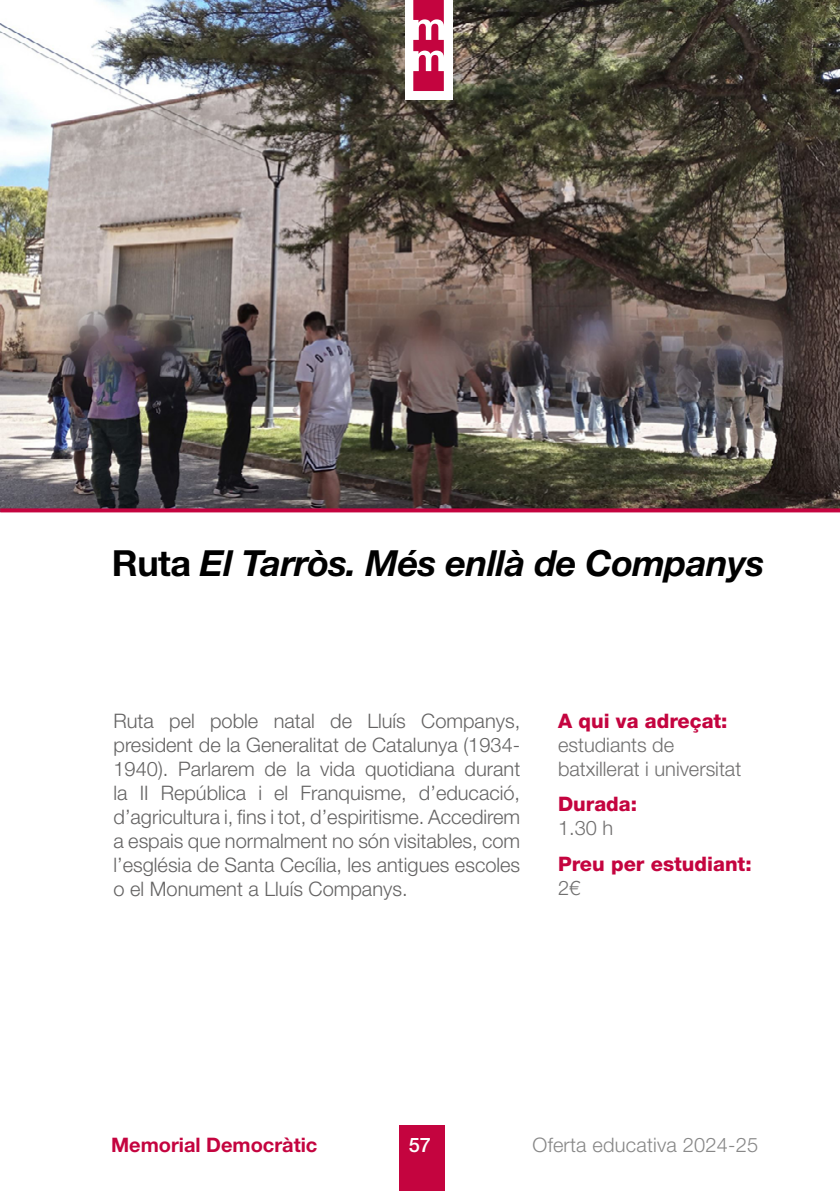
<style>
.page{position:relative;width:840px;height:1191px;background:#fff}
.page>*{position:absolute;margin:0;border:0;box-sizing:border-box;transform-origin:0 0}
.t1{font:italic 700 36px "Helvetica Neue LT Std";letter-spacing:-.015em;color:#000}
.t2{font:300 20px/24px "Helvetica Neue LT Std";color:#646363;text-align:justify}
.t3{font:300 20px/24px "Helvetica Neue LT Std";color:#706f6f}
.t4{font:800 20px "Helvetica Neue LT Std";color:#c4043f}
.t5{font:300 20px "Helvetica Neue LT Std";letter-spacing:.01em;color:#878787}
.t6{font:700 20px "Helvetica Neue LT Std";color:#c4043f}
.t7{font:500 20px "Helvetica Neue LT Std";color:#fff}
.s1{font-style:normal}
</style>
<div class="page">
<div style="left:399px;top:1125px;width:45px;height:66px;background:#c4043f"></div>
<img style="left:0;top:0;width:839px;height:508px">
<div style="left:404px;top:0;width:48px;height:99px;background:#fff"></div>
<svg style="left:413px;top:0;width:30px;height:91px"></svg>
<svg style="left:0;top:508px;width:839px;height:4px;background:#b60a3e"></svg>
<h1 class="t1" style="left:112px;top:541px;width:653px"><span class="s1">Ruta</span> El Tarròs. Més enllà de Companys</h1>
<p class="t2" style="left:113px;top:708px;width:408px">Ruta pel poble natal de Lluís Companys, president de la Generalitat de Catalunya (1934- 1940). Parlarem de la vida quotidiana durant la II República i el Franquisme, d’educació, d’agricultura i, fins i tot, d’espiritisme. Accedirem a espais que normalment no són visitables, com l’església de Santa Cecília, les antigues escoles o el Monument a Lluís Companys.</p>
<p class="t4" style="left:557px;top:709px;width:171px">A qui va adreçat:</p>
<p class="t3" style="left:557px;top:732px;width:184px">estudiants de batxillerat i universitat</p>
<p class="t4" style="left:557px;top:792px;width:80px">Durada:</p>
<p class="t3" style="left:557px;top:815px;width:57px">1.30 h</p>
<p class="t4" style="left:557px;top:851px;width:195px">Preu per estudiant:</p>
<p class="t3" style="left:557px;top:875px;width:24px">2€</p>
<p class="t6" style="left:111px;top:1132px;width:208px">Memorial Democràtic</p>
<p class="t7" style="left:408px;top:1132px;width:24px">57</p>
<p class="t5" style="left:532px;top:1132px;width:227px">Oferta educativa 2024-25</p>
</div>
